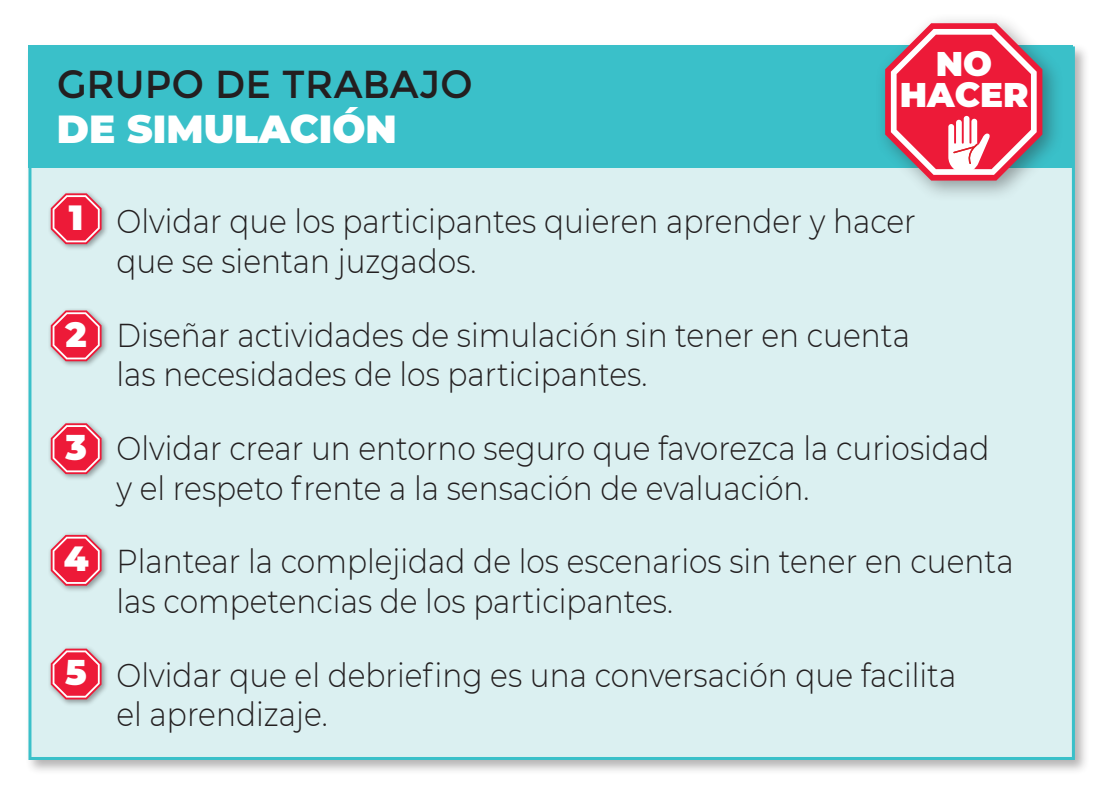
<style>
.page{position:relative;width:1113px;height:800px;background:#fff}
.page>*{position:absolute;margin:0;border:0;box-sizing:border-box;transform-origin:0 0}
.t1{font:39px "Montserrat";color:#231f20}
.t2{font:900 39px "Montserrat";color:#fff}
.t3{font:900 34.8px "Montserrat";color:#fff}
.t4{font:900 34.2px/31.2px "Montserrat";color:#fff;text-align:center}
.t5{font:300 33px/39.6px "Montserrat";color:#231f20;scale:.9 1}
.s1{font-weight:700;color:#ed1a38}
</style>
<div class="page">
<div style="left:25px;top:43px;width:1065px;height:731px;background:#231f20;opacity:.34"></div>
<div style="left:28px;top:46px;width:1047px;height:713px;background:#dbf0f1;border:3px solid #3ac0c9"></div>
<div style="left:28px;top:46px;width:1045px;height:122px;background:#3ac0c9"></div>
<div style="left:874px;top:12px;width:190px;height:190px;background:#231f20;opacity:.41"></div>
<svg style="left:885px;top:23px;width:157px;height:157px;background:#e26175"></svg>
<div style="left:48px;top:190px;width:61px;height:61px;background:#231f20;opacity:.41"></div>
<svg style="left:51px;top:193px;width:51px;height:51px;background:#e8556b"></svg>
<div style="left:48px;top:307px;width:61px;height:61px;background:#231f20;opacity:.41"></div>
<svg style="left:51px;top:310px;width:51px;height:51px;background:#e8556b"></svg>
<div style="left:48px;top:420px;width:61px;height:61px;background:#231f20;opacity:.41"></div>
<svg style="left:51px;top:423px;width:51px;height:51px;background:#e8556a"></svg>
<div style="left:48px;top:532px;width:61px;height:60px;background:#231f20;opacity:.41"></div>
<svg style="left:51px;top:534px;width:51px;height:51px;background:#e8566b"></svg>
<div style="left:48px;top:645px;width:61px;height:61px;background:#231f20;opacity:.41"></div>
<svg style="left:51px;top:648px;width:51px;height:51px;background:#e8556b"></svg>
<p class="t1" style="left:57px;top:61px;width:417px">GRUPO DE TRABAJO</p>
<p class="t2" style="left:57px;top:99px;width:341px">DE SIMULACIÓN</p>
<p class="t4" style="left:900px;top:46px;width:130px">NO<br>HACER</p>
<p class="t3" style="left:69px;top:191px;width:16px">1</p>
<p class="t5" style="left:117px;top:201px;width:890px;text-indent:-51px"><span class="s1">1.</span> Olvidar que los participantes quieren aprender y hacer que se sientan juzgados.</p>
<p class="t3" style="left:65px;top:308px;width:23px">2</p>
<p class="t5" style="left:117px;top:314px;width:883px;text-indent:-51px"><span class="s1">2.</span> Diseñar actividades de simulación sin tener en cuenta las necesidades de los participantes.</p>
<p class="t3" style="left:65px;top:421px;width:23px">3</p>
<p class="t5" style="left:117px;top:427px;width:971px;text-indent:-51px"><span class="s1">3.</span> Olvidar crear un entorno seguro que favorezca la curiosidad y el respeto frente a la sensación de evaluación.</p>
<p class="t3" style="left:64px;top:532px;width:26px">4</p>
<p class="t5" style="left:117px;top:540px;width:998px;text-indent:-51px"><span class="s1">4.</span> Plantear la complejidad de los escenarios sin tener en cuenta las competencias de los participantes.</p>
<p class="t3" style="left:65px;top:646px;width:23px">5</p>
<p class="t5" style="left:117px;top:653px;width:934px;text-indent:-51px"><span class="s1">5.</span> Olvidar que el debriefing es una conversación que facilita el aprendizaje.</p>
</div>
